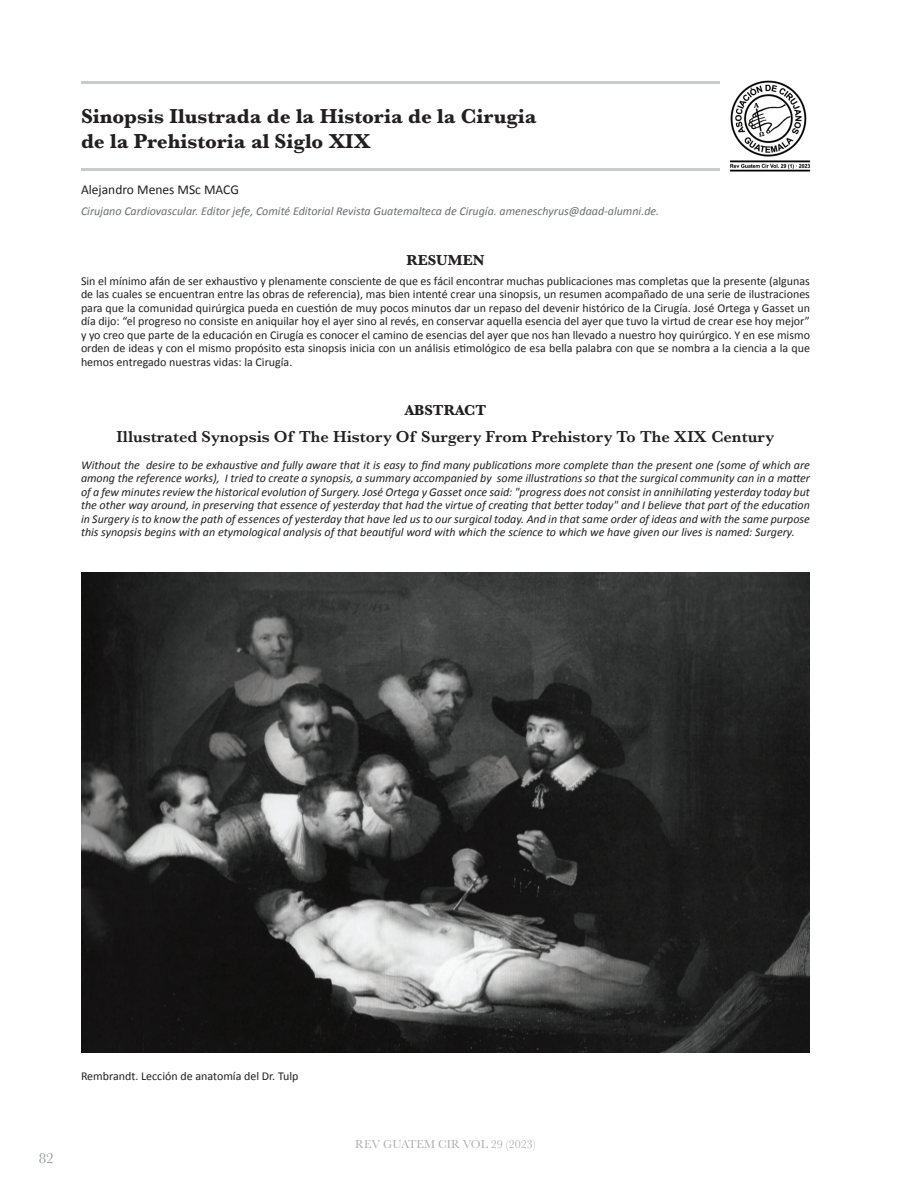
<style>
.page{position:relative;width:918px;height:1188px;background:#fff}
.page>*{position:absolute;margin:0;border:0;box-sizing:border-box;transform-origin:0 0}
.t1{font:700 21px/25.2px "Baskerville";color:#231f20}
.t2{font:600 16.5px "Baskerville";color:#231f20}
.t3{font:700 15px "Baskerville";color:#231f20}
.t4{font:15px "Baskerville";color:#939598}
.t5{font:13.5px "Calibri";color:#231f20}
.t6{font:12px/13.5px "Calibri";color:#231f20;text-align:justify}
.t7{font:italic 12px/13.5px "Calibri";color:#231f20;text-align:justify}
.t8{font:italic 12px "Calibri";color:#6c6d70}
.t9{font:12px "Baskerville";color:#afafaf}
</style>
<div class="page">
<hr style="left:81px;top:81px;width:729px;height:3px;background:#939598">
<hr style="left:81px;top:168px;width:729px;height:3px;background:#939598">
<div style="left:720px;top:77px;width:90px;height:100px;background:#fff"></div>
<img style="left:729px;top:80px;width:82px;height:92px">
<img style="left:81px;top:572px;width:729px;height:481px">
<h1 class="t1" style="left:81px;top:104px;width:457px">Sinopsis Ilustrada de la Historia de la Cirugia de la Prehistoria al Siglo XIX</h1>
<p class="t5" style="left:81px;top:184px;width:159px">Alejandro Menes MSc MACG</p>
<p class="t8" style="left:81px;top:206px;width:580px">Cirujano Cardiovascular. Editor jefe, Comité Editorial Revista Guatemalteca de Cirugía. ameneschyrus@daad-alumni.de.</p>
<p class="t3" style="left:407px;top:251px;width:79px">RESUMEN</p>
<p class="t6" style="left:81px;top:275px;width:731px">Sin el mínimo afán de ser exhaustivo y plenamente consciente de que es fácil encontrar muchas publicaciones mas completas que la presente (algunas de las cuales se encuentran entre las obras de referencia), mas bien intenté crear una sinopsis, un resumen acompañado de una serie de ilustraciones para que la comunidad quirúrgica pueda en cuestión de muy pocos minutos dar un repaso del devenir histórico de la Cirugía. José Ortega y Gasset un día dijo: “el progreso no consiste en aniquilar hoy el ayer sino al revés, en conservar aquella esencia del ayer que tuvo la virtud de crear ese hoy mejor” y yo creo que parte de la educación en Cirugía es conocer el camino de esencias del ayer que nos han llevado a nuestro hoy quirúrgico. Y en ese mismo orden de ideas y con el mismo propósito esta sinopsis inicia con un análisis etimológico de esa bella palabra con que se nombra a la ciencia a la que hemos entregado nuestras vidas: la Cirugía.</p>
<p class="t3" style="left:405px;top:402px;width:83px">ABSTRACT</p>
<h2 class="t2" style="left:117px;top:427px;width:659px">Illustrated Synopsis Of The History Of Surgery From Prehistory To The XIX Century</h2>
<p class="t7" style="left:81px;top:459px;width:731px">Without the desire to be exhaustive and fully aware that it is easy to find many publications more complete than the present one (some of which are among the reference works), I tried to create a synopsis, a summary accompanied by some illustrations so that the surgical community can in a matter of a few minutes review the historical evolution of Surgery. José Ortega y Gasset once said: "progress does not consist in annihilating yesterday today but the other way around, in preserving that essence of yesterday that had the virtue of creating that better today" and I believe that part of the education in Surgery is to know the path of essences of yesterday that have led us to our surgical today. And in that same order of ideas and with the same purpose this synopsis begins with an etymological analysis of that beautiful word with which the science to which we have given our lives is named: Surgery.</p>
<p class="t4" style="left:39px;top:1149px;width:16px">82</p>
<p class="t6" style="left:81px;top:1070px;width:219px">Rembrandt. Lección de anatomía del Dr. Tulp</p>
<p class="t9" style="left:355px;top:1137px;width:182px">REV GUATEM CIR VOL 29 (2023)</p>
</div>
